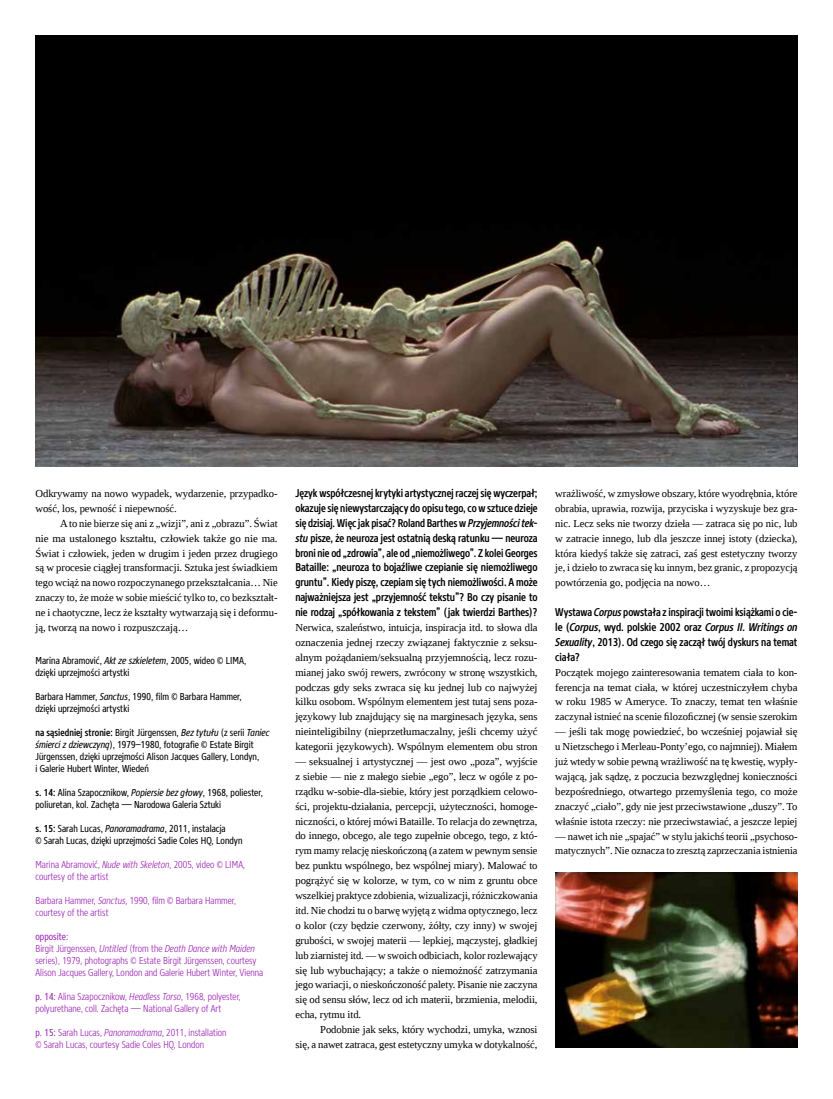
<style>
.page{position:relative;width:833px;height:1099px;background:#fff}
.page>*{position:absolute;margin:0;border:0;box-sizing:border-box;transform-origin:0 0}
.t1{font:500 11.25px/14.9px "Core Sans N57 Cn";letter-spacing:-.005em;color:#000;text-align:justify}
.t2{font:10.62px/14.9px "Liberation Serif";letter-spacing:-.005em;color:#000;text-align:justify}
.t3{font:10px/12px "Core Sans N47 Cn";letter-spacing:.005em;color:#000}
.t4{font:300 10px/12px "Core Sans N37 Cn";letter-spacing:.005em;color:#9e28b5}
.t5{font:10px "Core Sans N47 Cn";letter-spacing:.005em;color:#9e28b5}
.s1{font-style:italic}
.s2{font-family:"Core Sans N57 Cn";font-weight:500}
.s3{font-family:"Core Sans N47 Cn";font-weight:400}
</style>
<div class="page">
<img style="left:35px;top:35px;width:762px;height:431px">
<img style="left:555px;top:872px;width:242px;height:175px">
<p class="t2" style="left:35px;top:486px;width:244px">Odkrywamy na nowo wypadek, wydarzenie, przypadko&shy;wość, los, pewność i niepewność.</p>
<p class="t2" style="left:35px;top:515px;width:244px;text-indent:25px">Ato nie bierze się ani z „wizji”, ani z „obrazu”. Świat nie ma ustalonego kształtu, człowiek także go nie ma.<br>Świat i człowiek, jeden w drugim i jeden przez drugiego są w procesie ciągłej transformacji. Sztuka jest świadkiem tego wciąż na nowo rozpoczynanego przekształcania… Nie znaczy to, że może w sobie mieścić tylko to, co bezkształt&shy;ne i chaotyczne, lecz że kształty wytwarzają się i deformu&shy;ją, tworzą na nowo i rozpuszczają…</p>
<p class="t3" style="left:35px;top:654px;width:212px">Marina Abramović, <span class="s1">Akt ze szkieletem</span>, 2005, wideo © LIMA, dzięki uprzejmości artystki</p>
<p class="t3" style="left:35px;top:690px;width:208px">Barbara Hammer, <span class="s1">Sanctus</span>, 1990, film © Barbara Hammer, dzięki uprzejmości artystki</p>
<p class="t3" style="left:35px;top:726px;width:236px"><span class="s2">na sąsiedniej stronie:</span> Birgit Jürgenssen, <span class="s1">Bez tytułu</span> (z serii <span class="s1">Taniec śmierci z dziewczyną</span>), 1979–1980, fotografie © Estate Birgit Jürgenssen, dzięki uprzejmości Alison Jacques Gallery, Londyn,<br>i Galerie Hubert Winter, Wiedeń</p>
<p class="t3" style="left:35px;top:786px;width:229px"><span class="s2">s. 14:</span> Alina Szapocznikow, <span class="s1">Popiersie bez głowy</span>, 1968, poliester, poliuretan, kol. Zachęta — Narodowa Galeria Sztuki</p>
<p class="t3" style="left:35px;top:822px;width:209px"><span class="s2">s. 15:</span> Sarah Lucas, <span class="s1">Panoramadrama</span>, 2011, instalacja<br>© Sarah Lucas, dzięki uprzejmości Sadie Coles HQ, Londyn</p>
<p class="t4" style="left:35px;top:858px;width:211px">Marina Abramović, <span class="s1">Nude with Skeleton</span>, 2005, video © LIMA, courtesy of the artist</p>
<p class="t4" style="left:35px;top:894px;width:202px">Barbara Hammer, <span class="s1">Sanctus</span>, 1990, film © Barbara Hammer, courtesy of the artist</p>
<p class="t5" style="left:35px;top:929px;width:34px">opposite:</p>
<p class="t4" style="left:35px;top:942px;width:229px">Birgit Jürgenssen, <span class="s1">Untitled</span> (from the <span class="s1">Death Dance with Maiden </span>series), 1979, photographs © Estate Birgit Jürgenssen, courtesy<br>Alison Jacques Gallery, London and Galerie Hubert Winter, Vienna</p>
<p class="t4" style="left:35px;top:990px;width:207px"><span class="s3">p. 14:</span> Alina Szapocznikow, <span class="s1">Headless Torso</span>, 1968, polyester, polyurethane, coll. Zachęta — National Gallery of Art</p>
<p class="t4" style="left:35px;top:1026px;width:193px"><span class="s3">p. 15:</span> Sarah Lucas, <span class="s1">Panoramadrama</span>, 2011, installation © Sarah Lucas, courtesy Sadie Coles HQ, London</p>
<p class="t1" style="left:295px;top:485px;width:244px">Język współczesnej krytyki artystycznej raczej się wyczerpał; okazuje się niewystarczający do opisu tego, co w sztuce dzieje się dzisiaj. Więc jak pisać? Roland Barthes w <span class="s1">Przyjemności tek&shy;stu</span> pisze, że neuroza jest ostatnią deską ratunku — neuroza broni nie od „zdrowia”, ale od „niemożliwego”. Z kolei Georges Bataille: „neuroza to bojaźliwe czepianie się niemożliwego gruntu”. Kiedy piszę, czepiam się tych niemożliwości. A może najważniejsza jest „przyjemność tekstu”? Bo czy pisanie to nie rodzaj „spółkowania z tekstem” (jak twierdzi Barthes)?</p>
<p class="t2" style="left:295px;top:620px;width:244px">Nerwica, szaleństwo, intuicja, inspiracja itd. to słowa dla oznaczenia jednej rzeczy związanej faktycznie z seksu&shy;alnym pożądaniem/seksualną przyjemnością, lecz rozu&shy;mianej jako swój rewers, zwrócony w stronę wszystkich, podczas gdy seks zwraca się ku jednej lub co najwyżej kilku osobom. Wspólnym elementem jest tutaj sens poza&shy;językowy lub znajdujący się na marginesach języka, sens nieinteligibilny (nieprzetłumaczalny, jeśli chcemy użyć kategorii językowych). Wspólnym elementem obu stron</p>
<p class="t2" style="left:295px;top:754px;width:244px">— seksualnej i artystycznej — jest owo „poza”, wyjście z siebie — nie z małego siebie „ego”, lecz w ogóle z po&shy;rządku w-sobie-dla-siebie, który jest porządkiem celowo&shy;ści, projektu-działania, percepcji, użyteczności, homoge&shy;niczności, o której mówi Bataille. To relacja do zewnętrza, do innego, obcego, ale tego zupełnie obcego, tego, z któ&shy;rym mamy relację nieskończoną (a zatem w pewnym sensie bez punktu wspólnego, bez wspólnej miary). Malować to pogrążyć się w kolorze, w tym, co w nim z gruntu obce wszelkiej praktyce zdobienia, wizualizacji, różniczkowania itd. Nie chodzi tu o barwę wyjętą z widma optycznego, lecz o kolor (czy będzie czerwony, żółty, czy inny) w swojej grubości, w swojej materii — lepkiej, mączystej, gładkiej lub ziarnistej itd. — w swoich odbiciach, kolor rozlewający się lub wybuchający; a także o niemożność zatrzymania jego wariacji, o nieskończoność palety. Pisanie nie zaczyna się od sensu słów, lecz od ich materii, brzmienia, melodii, echa, rytmu itd.</p>
<p class="t2" style="left:295px;top:1021px;width:244px;text-align:right">Podobnie jak seks, który wychodzi, umyka, wznosi<br>się, a nawet zatraca, gest estetyczny umyka w dotykalność,</p>
<p class="t2" style="left:555px;top:486px;width:244px">wrażliwość, w zmysłowe obszary, które wyodrębnia, które obrabia, uprawia, rozwija, przyciska i wyzyskuje bez gra&shy;nic. Lecz seks nie tworzy dzieła — zatraca się po nic, lub w zatracie innego, lub dla jeszcze innej istoty (dziecka), która kiedyś także się zatraci, zaś gest estetyczny tworzy je, i dzieło to zwraca się ku innym, bez granic, z propozycją powtórzenia go, podjęcia na nowo…</p>
<p class="t1" style="left:555px;top:605px;width:244px">Wystawa <span class="s1">Corpus</span> powstała z inspiracji twoimi książkami o cie&shy;le (<span class="s1">Corpus</span>, wyd. polskie 2002 oraz <span class="s1">Corpus II. Writings on Sexuality</span>, 2013). Od czego się zaczął twój dyskurs na temat ciała?</p>
<p class="t2" style="left:555px;top:664px;width:244px">Początek mojego zainteresowania tematem ciała to kon&shy;ferencja na temat ciała, w której uczestniczyłem chyba w roku 1985 w Ameryce. To znaczy, temat ten właśnie zaczynał istnieć na scenie filozoficznej (w sensie szerokim</p>
<p class="t2" style="left:555px;top:724px;width:244px">— jeśli tak mogę powiedzieć, bo wcześniej pojawiał się u Nietzschego i Merleau-Ponty’ego, co najmniej). Miałem już wtedy w sobie pewną wrażliwość na tę kwestię, wypły&shy;wającą, jak sądzę, z poczucia bezwzględnej konieczności bezpośredniego, otwartego przemyślenia tego, co może znaczyć „ciało”, gdy nie jest przeciwstawione „duszy”. To właśnie istota rzeczy: nie przeciwstawiać, a jeszcze lepiej</p>
<p class="t2" style="left:555px;top:828px;width:244px">— nawet ich nie „spajać” w stylu jakichś teorii „psychoso&shy;matycznych”. Nie oznacza to zresztą zaprzeczania istnienia</p>
</div>
